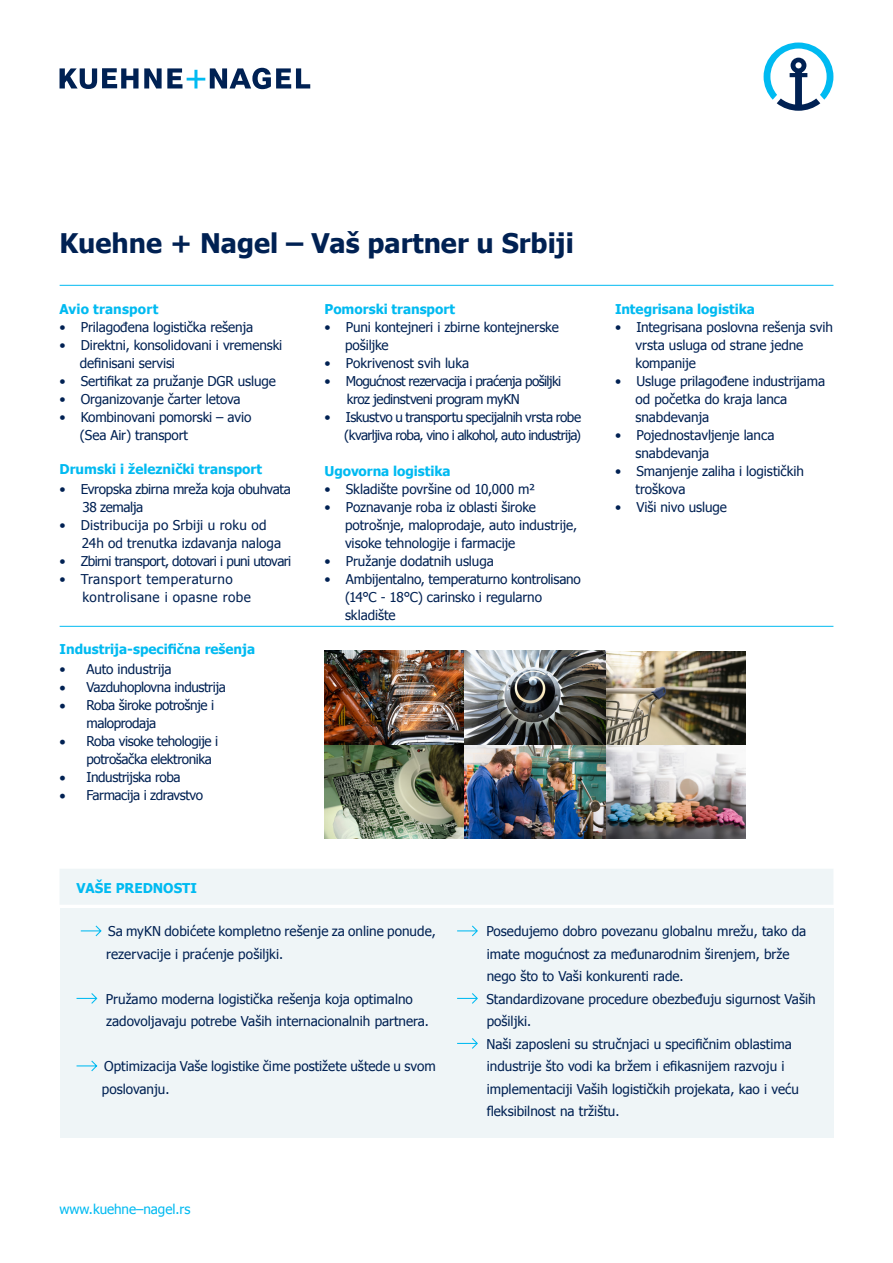
<style>
.page{position:relative;width:893px;height:1263px;background:#fff}
.page>*{position:absolute;margin:0;border:0;box-sizing:border-box;transform-origin:0 0}
.t1{font:700 27px "Tahoma";color:#002153}
.KN_Boxed_Bullet_Poin{font:13.5px "Tahoma";letter-spacing:-.005em;color:#002153}
.KN_Body_Copy{font:13.5px "Tahoma";letter-spacing:-.01em;color:#002153}
.KN_Boxed_Bullet_Poin-2{font:13.5px/18px "Tahoma";letter-spacing:-.03em;color:#002153}
.KN_Boxed_Bullet_Poin-3{font:13.5px "Tahoma";letter-spacing:-.035em;color:#002153}
.Pa4{font:700 13.5px "Tahoma";color:#00baf1}
.KN_Body_Copy-2{font:700 13.5px "Tahoma";color:#00baf1}
.KN_Body_Copy-3{font:13.5px "Tahoma";letter-spacing:-.045em;color:#002153}
.KN_Boxed_Bullet_Poin-4{font:13.5px "Tahoma";letter-spacing:-.045em;color:#002153}
.KN_Boxed_Bullet_Poin-5{font:13.5px "Tahoma";letter-spacing:-.025em;color:#002153}
.KN_Boxed_Bullet_Poin-6{font:13.5px "Tahoma";letter-spacing:.015em;color:#002153}
.KN_Body_Copy-4{font:13.5px "Tahoma";letter-spacing:-.035em;color:#002153}
.KN_Body_Copy-5{font:13.5px "Tahoma";letter-spacing:.035em;color:#002153}
.KN_Boxed_Bullet_Poin-7{font:13.5px "Tahoma";letter-spacing:.035em;color:#002153}
.KN_Boxed_Bullet_Poin-8{font:13.5px "Tahoma";color:#00baf1}
.KN_Body_Copy-6{font:13.5px "Tahoma";letter-spacing:-.03em;color:#002153}
</style>
<div class="page">
<hr style="left:60px;top:285px;width:773px;height:1px;background:#00baf1">
<div style="left:60px;top:908px;width:773px;height:230px;background:#eff5f7"></div>
<svg style="left:80px;top:925px;width:22px;height:12px"></svg>
<svg style="left:76px;top:993px;width:22px;height:11px"></svg>
<svg style="left:76px;top:1060px;width:22px;height:12px"></svg>
<svg style="left:457px;top:925px;width:21px;height:12px"></svg>
<svg style="left:457px;top:993px;width:21px;height:11px"></svg>
<svg style="left:457px;top:1038px;width:21px;height:11px"></svg>
<div style="left:60px;top:869px;width:773px;height:36px;background:#eff5f7"></div>
<hr style="left:60px;top:626px;width:773px;height:1px;background:#00baf1">
<img style="left:325px;top:651px;width:421px;height:187px">
<svg style="left:764px;top:43px;width:69px;height:68px"></svg>
<svg style="left:60px;top:68px;width:250px;height:21px"></svg>
<p class="t1" style="left:60px;top:224px;width:516px">Kuehne + Nagel – Vaš partner u Srbiji</p>
<p class="KN_Body_Copy-2" style="left:60px;top:299px;width:100px">Avio transport</p>
<p class="KN_Boxed_Bullet_Poin" style="left:60px;top:318px;width:195px">• Prilagođena logistička rešenja</p>
<p class="KN_Boxed_Bullet_Poin" style="left:60px;top:336px;width:224px">• Direktni, konsolidovani i vremenski</p>
<p class="KN_Body_Copy" style="left:80px;top:354px;width:97px">definisani servisi</p>
<p class="KN_Boxed_Bullet_Poin" style="left:60px;top:372px;width:218px">• Sertifikat za pružanje DGR usluge</p>
<p class="KN_Boxed_Bullet_Poin" style="left:60px;top:390px;width:183px">• Organizovanje čarter letova</p>
<p class="KN_Boxed_Bullet_Poin" style="left:60px;top:408px;width:193px">• Kombinovani pomorski – avio</p>
<p class="KN_Body_Copy" style="left:80px;top:426px;width:110px">(Sea Air) transport</p>
<p class="Pa4" style="left:60px;top:460px;width:204px">Drumski i železnički transport</p>
<p class="KN_Boxed_Bullet_Poin-5" style="left:60px;top:480px;width:233px">• Evropska zbirna mreža koja obuhvata</p>
<p class="KN_Body_Copy-6" style="left:82px;top:498px;width:62px">38 zemalja</p>
<p class="KN_Boxed_Bullet_Poin-6" style="left:60px;top:516px;width:209px">• Distribucija po Srbiji u roku od</p>
<p class="KN_Body_Copy" style="left:82px;top:534px;width:201px">24h od trenutka izdavanja naloga</p>
<p class="KN_Boxed_Bullet_Poin-3" style="left:60px;top:552px;width:233px">• Zbirni transport, dotovari i puni utovari</p>
<p class="KN_Boxed_Bullet_Poin-7" style="left:60px;top:570px;width:175px">• Transport temperaturno</p>
<p class="KN_Body_Copy-5" style="left:83px;top:588px;width:170px">kontrolisane i opasne robe</p>
<p class="Pa4" style="left:60px;top:640px;width:197px">Industrija-specifična rešenja</p>
<p class="KN_Body_Copy" style="left:60px;top:660px;width:114px">• Auto industrija</p>
<p class="KN_Boxed_Bullet_Poin-2" style="left:60px;top:677px;width:168px">• Vazduhoplovna industrija</p>
<p class="KN_Boxed_Bullet_Poin-2" style="left:87px;top:695px;width:129px;text-indent:-27px">• Roba široke potrošnje i maloprodaja</p>
<p class="KN_Boxed_Bullet_Poin-2" style="left:87px;top:731px;width:133px;text-indent:-27px">• Roba visoke tehologije i potrošačka elektronika</p>
<p class="KN_Boxed_Bullet_Poin-2" style="left:60px;top:767px;width:123px">• Industrijska roba</p>
<p class="KN_Boxed_Bullet_Poin-2" style="left:60px;top:785px;width:145px">• Farmacija i zdravstvo</p>
<p class="Pa4" style="left:77px;top:878px;width:122px">VAŠE PREDNOSTI</p>
<p class="KN_Body_Copy-2" style="left:325px;top:299px;width:132px">Pomorski transport</p>
<p class="KN_Boxed_Bullet_Poin" style="left:325px;top:318px;width:236px">• Puni kontejneri i zbirne kontejnerske</p>
<p class="KN_Body_Copy" style="left:345px;top:336px;width:45px">pošiljke</p>
<p class="KN_Boxed_Bullet_Poin" style="left:325px;top:354px;width:146px">• Pokrivenost svih luka</p>
<p class="KN_Boxed_Bullet_Poin-4" style="left:325px;top:372px;width:238px">• Mogućnost rezervacija i praćenja pošiljki</p>
<p class="KN_Body_Copy-4" style="left:347px;top:390px;width:175px">kroz jedinstveni program myKN</p>
<p class="KN_Boxed_Bullet_Poin-3" style="left:325px;top:408px;width:258px">• Iskustvo u transportu specijalnih vrsta robe</p>
<p class="KN_Body_Copy-3" style="left:344px;top:426px;width:238px">(kvarljiva roba, vino i alkohol, auto industrija)</p>
<p class="KN_Body_Copy-2" style="left:325px;top:461px;width:127px">Ugovorna logistika</p>
<p class="KN_Boxed_Bullet_Poin" style="left:325px;top:480px;width:212px">• Skladište površine od 10,000 m²</p>
<p class="KN_Boxed_Bullet_Poin" style="left:325px;top:498px;width:213px">• Poznavanje roba iz oblasti široke</p>
<p class="KN_Body_Copy" style="left:345px;top:516px;width:234px">potrošnje, maloprodaje, auto industrije,</p>
<p class="KN_Body_Copy" style="left:345px;top:534px;width:172px">visoke tehnologije i farmacije</p>
<p class="KN_Boxed_Bullet_Poin" style="left:325px;top:552px;width:171px">• Pružanje dodatnih usluga</p>
<p class="KN_Boxed_Bullet_Poin" style="left:325px;top:570px;width:258px">• Ambijentalno, temperaturno kontrolisano</p>
<p class="KN_Body_Copy" style="left:345px;top:588px;width:199px">(14°C - 18°C) carinsko i regularno</p>
<p class="KN_Body_Copy" style="left:345px;top:606px;width:52px">skladište</p>
<p class="KN_Body_Copy-2" style="left:615px;top:299px;width:141px">Integrisana logistika</p>
<p class="KN_Boxed_Bullet_Poin" style="left:615px;top:318px;width:219px">• Integrisana poslovna rešenja svih</p>
<p class="KN_Body_Copy" style="left:636px;top:336px;width:169px">vrsta usluga od strane jedne</p>
<p class="KN_Body_Copy" style="left:636px;top:354px;width:62px">kompanije</p>
<p class="KN_Boxed_Bullet_Poin" style="left:615px;top:372px;width:211px">• Usluge prilagođene industrijama</p>
<p class="KN_Body_Copy" style="left:636px;top:390px;width:153px">od početka do kraja lanca</p>
<p class="KN_Body_Copy" style="left:636px;top:408px;width:75px">snabdevanja</p>
<p class="KN_Boxed_Bullet_Poin" style="left:615px;top:426px;width:161px">• Pojednostavljenje lanca</p>
<p class="KN_Body_Copy" style="left:636px;top:444px;width:75px">snabdevanja</p>
<p class="KN_Boxed_Bullet_Poin" style="left:615px;top:462px;width:190px">• Smanjenje zaliha i logističkih</p>
<p class="KN_Body_Copy" style="left:636px;top:480px;width:51px">troškova</p>
<p class="KN_Boxed_Bullet_Poin" style="left:615px;top:498px;width:113px">• Viši nivo usluge</p>
<p class="KN_Boxed_Bullet_Poin" style="left:108px;top:922px;width:329px">Sa myKN dobićete kompletno rešenje za online ponude,</p>
<p class="KN_Boxed_Bullet_Poin" style="left:106px;top:945px;width:179px">rezervacije i praćenje pošiljki.</p>
<p class="KN_Boxed_Bullet_Poin" style="left:106px;top:990px;width:309px">Pružamo moderna logistička rešenja koja optimalno</p>
<p class="KN_Boxed_Bullet_Poin" style="left:106px;top:1012px;width:324px">zadovoljavaju potrebe Vaših internacionalnih partnera.</p>
<p class="KN_Boxed_Bullet_Poin" style="left:104px;top:1057px;width:333px">Optimizacija Vaše logistike čime postižete uštede u svom</p>
<p class="KN_Boxed_Bullet_Poin" style="left:102px;top:1080px;width:69px">poslovanju.</p>
<p class="KN_Boxed_Bullet_Poin-8" style="left:59px;top:1200px;width:133px">www.kuehne–nagel.rs</p>
<p class="KN_Boxed_Bullet_Poin" style="left:486px;top:922px;width:321px">Posedujemo dobro povezanu globalnu mrežu, tako da</p>
<p class="KN_Boxed_Bullet_Poin" style="left:487px;top:945px;width:304px">imate mogućnost za međunarodnim širenjem, brže</p>
<p class="KN_Boxed_Bullet_Poin" style="left:487px;top:967px;width:198px">nego što to Vaši konkurenti rade.</p>
<p class="KN_Boxed_Bullet_Poin" style="left:486px;top:990px;width:331px">Standardizovane procedure obezbeđuju sigurnost Vaših</p>
<p class="KN_Boxed_Bullet_Poin" style="left:487px;top:1012px;width:46px">pošiljki.</p>
<p class="KN_Boxed_Bullet_Poin" style="left:486px;top:1035px;width:307px">Naši zaposleni su stručnjaci u specifičnim oblastima</p>
<p class="KN_Boxed_Bullet_Poin" style="left:487px;top:1057px;width:299px">industrije što vodi ka bržem i efikasnijem razvoju i</p>
<p class="KN_Boxed_Bullet_Poin" style="left:487px;top:1080px;width:314px">implementaciji Vaših logističkih projekata, kao i veću</p>
<p class="KN_Boxed_Bullet_Poin" style="left:487px;top:1102px;width:134px">fleksibilnost na tržištu.</p>
</div>
